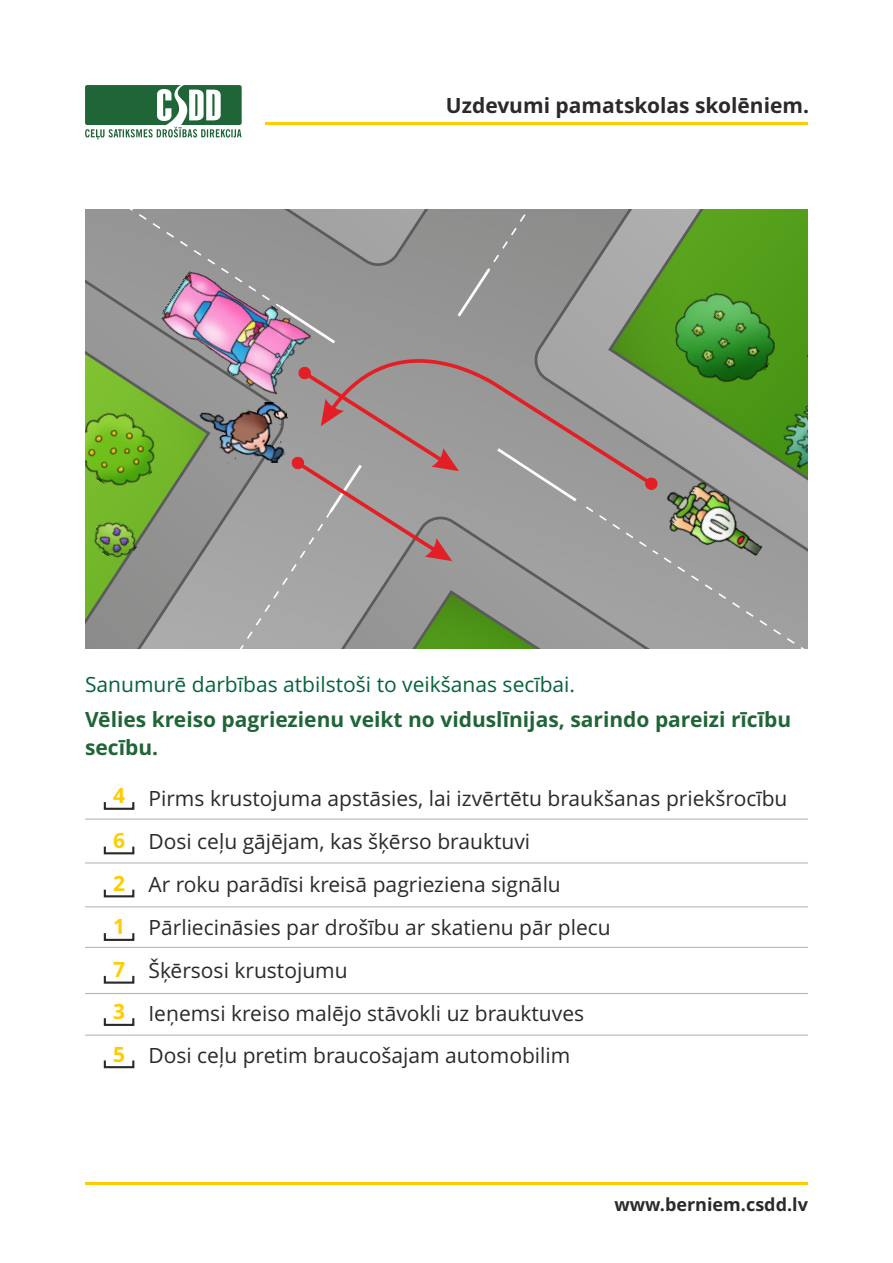
<style>
.page{position:relative;width:893px;height:1263px;background:#fff}
.page>*{position:absolute;margin:0;border:0;box-sizing:border-box;transform-origin:0 0}
.t1{font:21px/42.9px "Open Sans";color:#2b2a29}
.t2{font:700 21px/28.7px "Open Sans";color:#206537}
.t3{font:21px "Open Sans";color:#06623a}
.t4{font:700 21px "Open Sans";color:#2b2a29}
.t5{font:700 21px/43px "Open Sans";color:#fecc00;text-align:justify}
.t6{font:700 18px "Open Sans";color:#2b2a29}
</style>
<div class="page">
<hr style="left:265px;top:123px;width:543px;height:2px;background:#fecc00">
<svg style="left:85px;top:85px;width:157px;height:55px"></svg>
<hr style="left:85px;top:1182px;width:723px;height:3px;background:#fecc00">
<svg style="left:85px;top:210px;width:723px;height:438px;background:#869a74"></svg>
<div style="left:85px;top:210px;width:253px;height:136px;background:#959695"></div>
<svg style="left:455px;top:210px;width:187px;height:109px;background:#959694"></svg>
<img style="left:85px;top:397px;width:63px;height:104px">
<img style="left:653px;top:273px;width:137px;height:86px">
<img style="left:88px;top:514px;width:54px;height:52px">
<img style="left:795px;top:253px;width:13px;height:93px">
<img style="left:801px;top:319px;width:7px;height:40px">
<img style="left:156px;top:258px;width:158px;height:101px">
<svg style="left:148px;top:359px;width:660px;height:289px;background:#95988c"></svg>
<img style="left:638px;top:461px;width:137px;height:122px">
<div style="left:104px;top:801px;width:30px;height:9px;border:2px solid #2b2a29"></div>
<div style="left:104px;top:845px;width:30px;height:9px;border:2px solid #2b2a29"></div>
<div style="left:104px;top:888px;width:30px;height:9px;border:2px solid #2b2a29"></div>
<div style="left:104px;top:932px;width:30px;height:9px;border:2px solid #2b2a29"></div>
<div style="left:104px;top:975px;width:30px;height:9px;border:2px solid #2b2a29"></div>
<div style="left:104px;top:1017px;width:30px;height:9px;border:2px solid #2b2a29"></div>
<div style="left:104px;top:1059px;width:30px;height:9px;border:2px solid #2b2a29"></div>
<hr style="left:85px;top:818px;width:723px;height:2px;background:#b2b3b3">
<hr style="left:85px;top:862px;width:723px;height:1px;background:#b2b3b3">
<hr style="left:85px;top:906px;width:723px;height:1px;background:#b2b3b3">
<hr style="left:85px;top:947px;width:723px;height:1px;background:#b2b3b3">
<hr style="left:85px;top:993px;width:723px;height:1px;background:#b2b3b3">
<hr style="left:85px;top:1034px;width:723px;height:2px;background:#b2b3b3">
<p class="t4" style="left:446px;top:97px;width:365px">Uzdevumi pamatskolas skolēniem.</p>
<p class="t3" style="left:85px;top:676px;width:492px">Sanumurē darbības atbilstoši to veikšanas secībai.</p>
<p class="t2" style="left:85px;top:707px;width:708px">Vēlies kreiso pagriezienu veikt no viduslīnijas, sarindo pareizi rīcību secību.</p>
<p class="t1" style="left:148px;top:779px;width:640px">Pirms krustojuma apstāsies, lai izvērtētu braukšanas priekšrocību Dosi ceļu gājējam, kas šķērso brauktuvi<br>Ar roku parādīsi kreisā pagrieziena signālu<br>Pārliecināsies par drošību ar skatienu pār plecu<br>Šķērsosi krustojumu<br>Ieņemsi kreiso malējo stāvokli uz brauktuves<br>Dosi ceļu pretim braucošajam automobilim</p>
<p class="t5" style="left:113px;top:776px;width:13px">4<br>6<br>2<br>1<br>7<br>3<br>5</p>
<p class="t6" style="left:614px;top:1197px;width:195px">www.berniem.csdd.lv</p>
</div>
